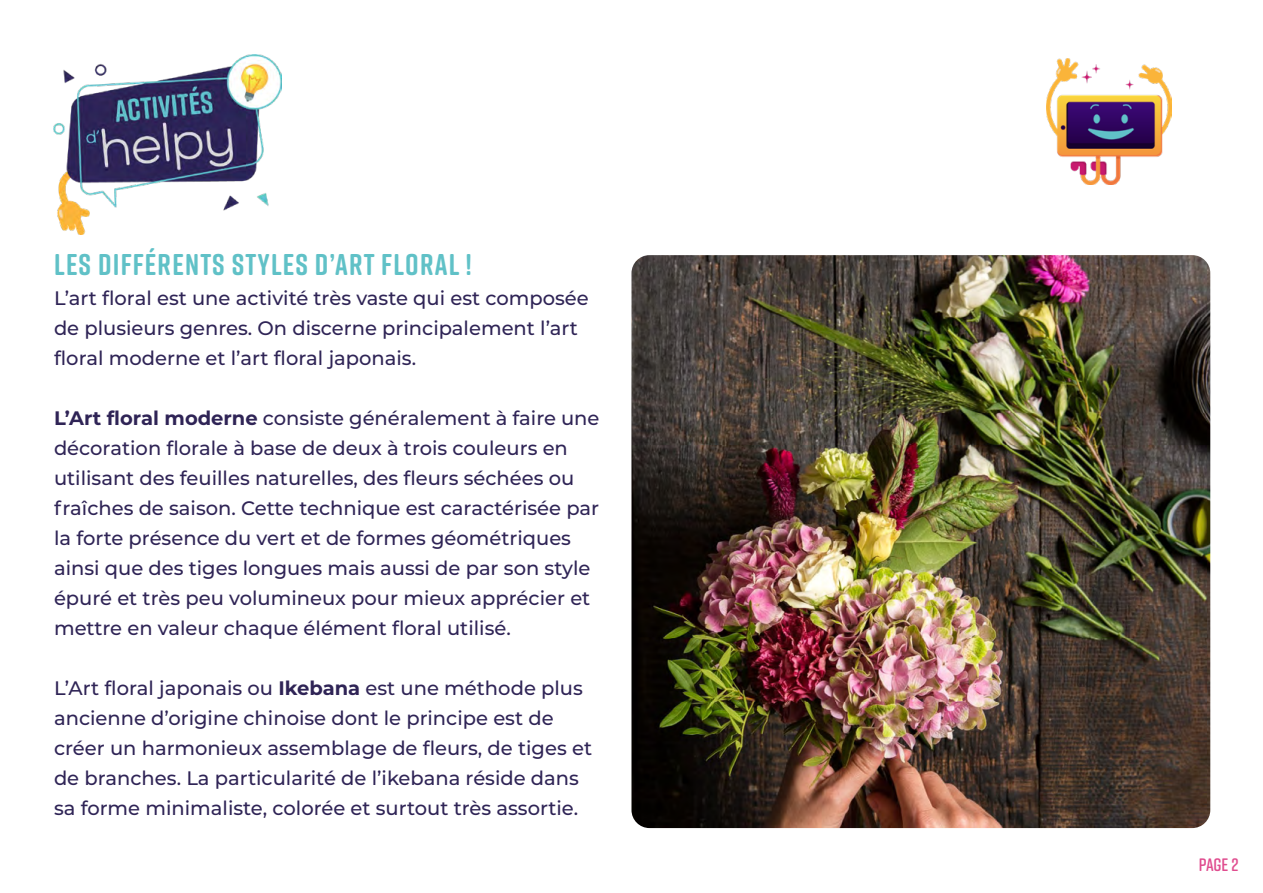
<style>
.page{position:relative;width:1263px;height:893px;background:#fff}
.page>*{position:absolute;margin:0;border:0;box-sizing:border-box;transform-origin:0 0}
.t1{font:700 30px "Rift Soft";letter-spacing:.04em;color:#60c1c7}
.t2{font:500 19.5px/30px "Montserrat";color:#2f2456}
.t3{font:600 18px "Rift Soft";color:#e04d8f}
.s1{font-weight:700}
</style>
<div class="page">
<img style="left:53px;top:54px;width:228px;height:180px">
<img style="left:1046px;top:58px;width:125px;height:126px">
<img style="left:631px;top:255px;width:579px;height:573px">
<h1 class="t1" style="left:54px;top:243px;width:419px">LES DIFFÉRENTS STYLES D’ART FLORAL !</h1>
<p class="t2" style="left:54px;top:283px;width:536px">L’art floral est une activité très vaste qui est composée de plusieurs genres. On discerne principalement l’art floral moderne et l’art floral japonais.</p>
<p class="t2" style="left:54px;top:403px;width:547px"><span class="s1">L’Art floral moderne</span> consiste généralement à faire une décoration florale à base de deux à trois couleurs en utilisant des feuilles naturelles, des fleurs séchées ou fraîches de saison. Cette technique est caractérisée par la forte présence du vert et de formes géométriques ainsi que des tiges longues mais aussi de par son style épuré et très peu volumineux pour mieux apprécier et mettre en valeur chaque élément floral utilisé.</p>
<p class="t2" style="left:54px;top:673px;width:540px">L’Art floral japonais ou <span class="s1">Ikebana</span> est une méthode plus ancienne d’origine chinoise dont le principe est de créer un harmonieux assemblage de fleurs, de tiges et de branches. La particularité de l’ikebana réside dans sa forme minimaliste, colorée et surtout très assortie.</p>
<p class="t3" style="left:1199px;top:852px;width:41px">Page 2</p>
</div>
